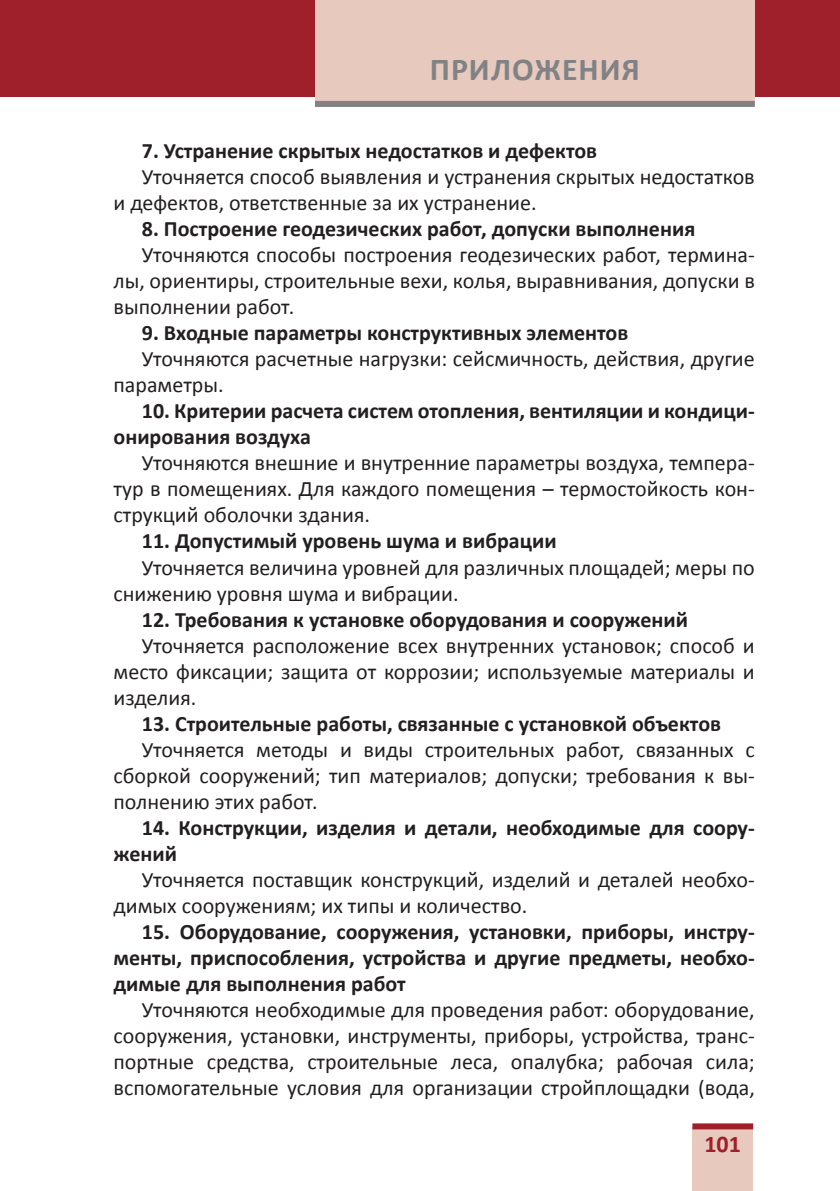
<style>
.page{position:relative;width:840px;height:1191px;background:#fff}
.page>*{position:absolute;margin:0;border:0;box-sizing:border-box;transform-origin:0 0}
.t1{font:700 32px "Calibri";color:#808285}
.t2{font:700 24px "Calibri";color:#9f1f2b}
.t3{font:22px/26px "Calibri";color:#231f20;text-align:justify}
.t4{font:700 22px/26px "Calibri";color:#231f20}
</style>
<div class="page">
<div style="left:0;top:0;width:839px;height:96px;background:#9f1f2b"></div>
<div style="left:315px;top:0;width:439px;height:103px;background:#e7c9be"></div>
<div style="left:315px;top:101px;width:439px;height:6px;background:#808285"></div>
<div style="left:692px;top:1127px;width:60px;height:64px;background:#e7c9be"></div>
<div style="left:692px;top:1123px;width:60px;height:6px;background:#9f1f2b"></div>
<h1 class="t1" style="left:429px;top:49px;width:21px">прил</h1>
<h1 class="t1" style="left:512px;top:49px;width:44px">ожения</h1>
<p class="t4" style="left:142px;top:138px;width:456px">7. Устранение скрытых недостатков и дефектов</p>
<p class="t3" style="left:113px;top:164px;width:642px;text-indent:28px">Уточняется способ выявления и устранения скрытых недостатков и дефектов, ответственные за их устранение.</p>
<p class="t4" style="left:142px;top:216px;width:554px">8. Построение геодезических работ, допуски выполнения</p>
<p class="t3" style="left:113px;top:242px;width:642px;text-indent:28px">Уточняются способы построения геодезических работ, термина&shy;лы, ориентиры, строительные вехи, колья, выравнивания, допуски в выполнении работ.</p>
<p class="t4" style="left:142px;top:320px;width:487px">9. Входные параметры конструктивных элементов</p>
<p class="t3" style="left:113px;top:346px;width:642px;text-indent:28px">Уточняются расчетные нагрузки: сейсмичность, действия, другие параметры.</p>
<p class="t4" style="left:113px;top:398px;width:642px;text-indent:28px">10. Критерии расчета систем отопления, вентиляции и кондици&shy;онирования воздуха</p>
<p class="t3" style="left:113px;top:450px;width:642px;text-indent:28px">Уточняются внешние и внутренние параметры воздуха, темпера&shy;тур в помещениях. Для каждого помещения – термостойкость кон&shy;струкций оболочки здания.</p>
<p class="t4" style="left:142px;top:528px;width:416px">11. Допустимый уровень шума и вибрации</p>
<p class="t3" style="left:113px;top:554px;width:642px;text-indent:28px">Уточняется величина уровней для различных площадей; меры по снижению уровня шума и вибрации.</p>
<p class="t4" style="left:142px;top:606px;width:547px">12. Требования к установке оборудования и сооружений</p>
<p class="t3" style="left:113px;top:632px;width:642px;text-indent:28px">Уточняется расположение всех внутренних установок; способ и место фиксации; защита от коррозии; используемые материалы и изделия.</p>
<p class="t4" style="left:142px;top:710px;width:580px">13. Строительные работы, связанные с установкой объектов</p>
<p class="t3" style="left:113px;top:736px;width:642px;text-indent:28px">Уточняется методы и виды строительных работ, связанных с сборкой сооружений; тип материалов; допуски; требования к вы&shy;полнению этих работ.</p>
<p class="t4" style="left:113px;top:814px;width:642px;text-indent:28px">14. Конструкции, изделия и детали, необходимые для соору&shy;жений</p>
<p class="t3" style="left:113px;top:866px;width:642px;text-indent:28px">Уточняется поставщик конструкций, изделий и деталей необхо&shy;димых сооружениям; их типы и количество.</p>
<p class="t4" style="left:113px;top:918px;width:642px;text-align:justify;text-indent:28px">15. Оборудование, сооружения, установки, приборы, инстру&shy;менты, приспособления, устройства и другие предметы, необхо&shy;димые для выполнения работ</p>
<p class="t3" style="left:113px;top:996px;width:642px;text-indent:28px">Уточняются необходимые для проведения работ: оборудование, сооружения, установки, инструменты, приборы, устройства, транс&shy;портные средства, строительные леса, опалубка; рабочая сила; вспомогательные условия для организации стройплощадки (вода,</p>
<p class="t2" style="left:704px;top:1128px;width:38px">101</p>
</div>
